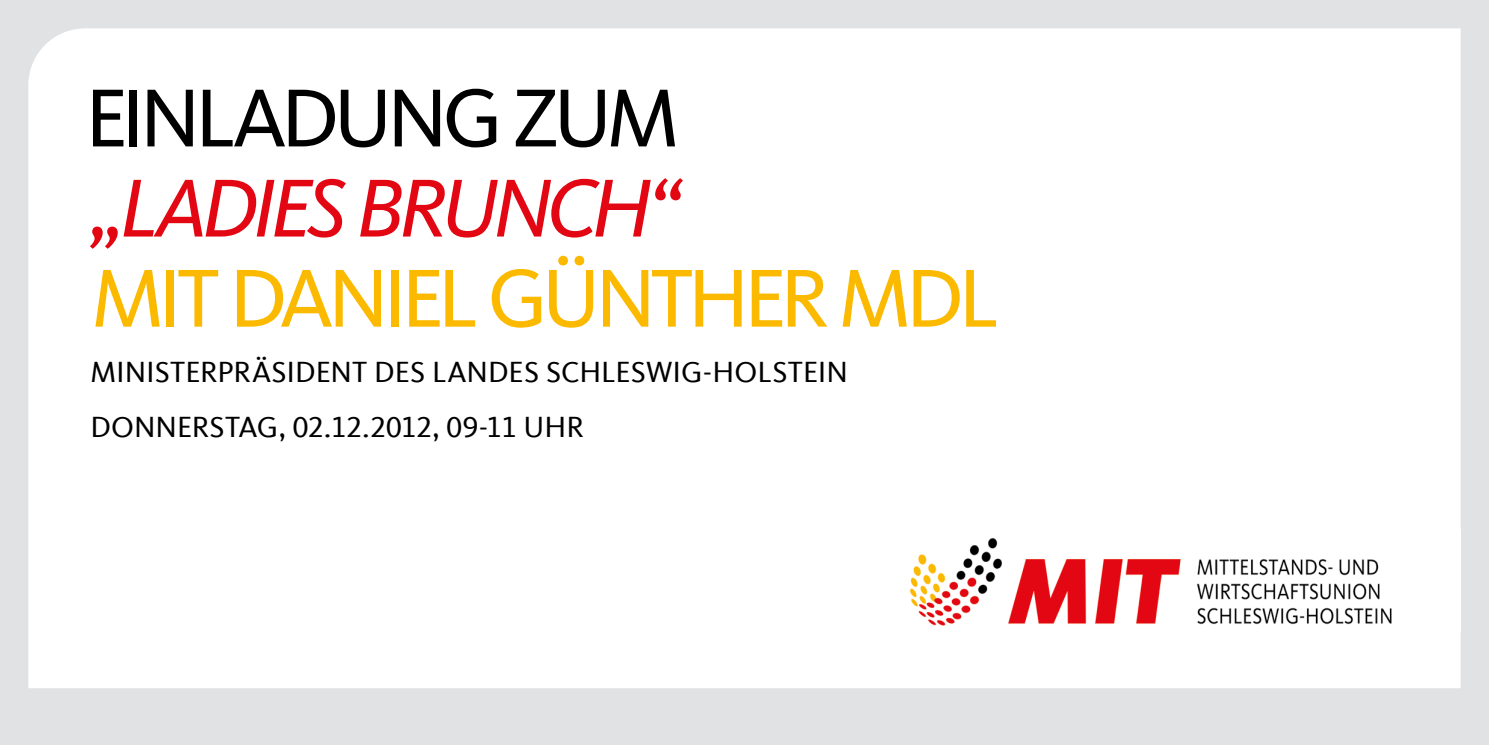
<style>
.page{position:relative;width:1489px;height:745px;background:#fff}
.page>*{position:absolute;margin:0;border:0;box-sizing:border-box;transform-origin:0 0}
.t1{font:85px "CDU Kievit Tab";letter-spacing:-.07em;color:#fbba00}
.t2{font:italic 85px "CDU Kievit Tab";letter-spacing:-.07em;color:#e30613}
.t3{font:85px "CDU Kievit Tab";letter-spacing:-.07em;color:#000}
.t4{font:30px/55px "CDU Kievit Tab";color:#000}
</style>
<div class="page">
<div style="left:0;top:0;width:1488px;height:744px;background:#e1e2e4"></div>
<div style="left:28px;top:28px;width:1432px;height:659px;background:#fff"></div>
<img style="left:884px;top:529px;width:576px;height:102px">
<h1 class="t3" style="left:85px;top:70px;width:596px">EINLADUNG ZUM</h1>
<h1 class="t2" style="left:91px;top:158px;width:590px">„LADIES BRUNCH“</h1>
<h1 class="t1" style="left:91px;top:250px;width:909px">MIT DANIEL GÜNTHER MDL</h1>
<p class="t4" style="left:90px;top:344px;width:759px">MINISTERPRÄSIDENT DES LANDES SCHLESWIG-HOLSTEIN<br>DONNERSTAG, 02.12.2012, 09-11 UHR</p>
</div>
